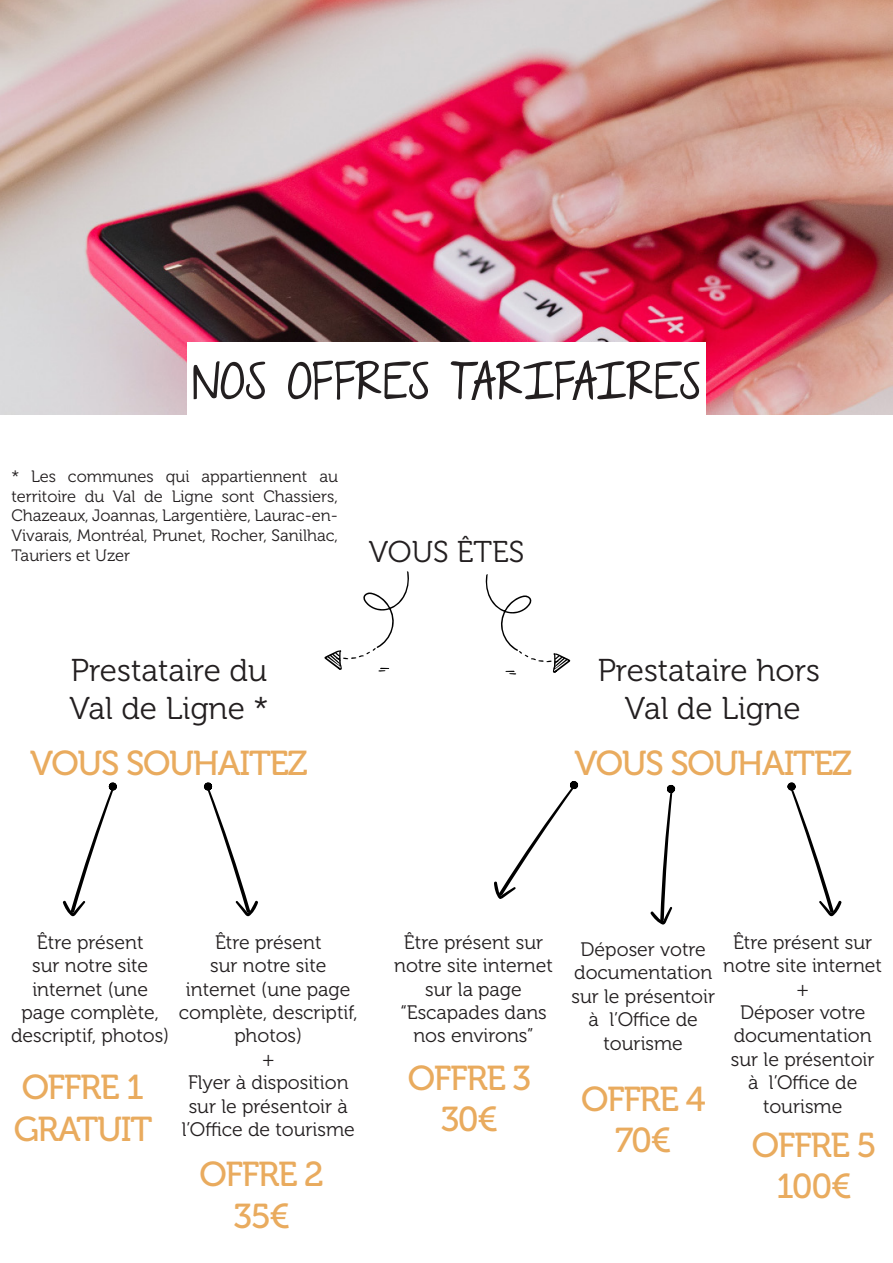
<style>
.page{position:relative;width:893px;height:1263px;background:#fff}
.page>*{position:absolute;margin:0;border:0;box-sizing:border-box;transform-origin:0 0}
.t1{font:50.1px "A Year Without Rain";letter-spacing:-.01em;color:#231f20}
.t2{font:34.5px "Museo 500";letter-spacing:-.04em;color:#e9ab5e}
.t3{font:31.5px "Museo 300";color:#231f20}
.t4{font:30px "Museo 300";color:#231f20}
.t5{font:19.5px/23.4px "Museo 300";color:#231f20;text-align:center}
.t6{font:16.5px/19.8px "Museo 300";color:#231f20;text-align:justify}
</style>
<div class="page">
<img style="left:0;top:0;width:893px;height:414px">
<div style="left:187px;top:342px;width:519px;height:149px;background:#fff"></div>
<svg style="left:324px;top:571px;width:85px;height:101px"></svg>
<svg style="left:485px;top:574px;width:86px;height:101px"></svg>
<svg style="left:203px;top:782px;width:55px;height:134px"></svg>
<svg style="left:62px;top:782px;width:55px;height:134px"></svg>
<svg style="left:494px;top:781px;width:85px;height:118px"></svg>
<svg style="left:787px;top:782px;width:55px;height:134px"></svg>
<svg style="left:650px;top:784px;width:26px;height:141px"></svg>
<p class="t1" style="left:192px;top:349px;width:511px">NOS OFFRES TARIFAIRES</p>
<p class="t6" style="left:11px;top:466px;width:328px">* Les communes qui appartiennent au territoire du Val de Ligne sont Chassiers, Chazeaux, Joannas, Largentière, Laurac-en-Vivarais, Montréal, Prunet, Rocher, Sanilhac, Tauriers et Uzer</p>
<p class="t4" style="left:369px;top:536px;width:157px">VOUS ÊTES</p>
<p class="t3" style="left:71px;top:653px;width:198px">Prestataire du</p>
<p class="t3" style="left:69px;top:691px;width:201px">Val de Ligne *</p>
<p class="t3" style="left:598px;top:653px;width:224px">Prestataire hors</p>
<p class="t3" style="left:625px;top:691px;width:177px">Val de Ligne</p>
<p class="t2" style="left:30px;top:744px;width:279px">VOUS SOUHAITEZ</p>
<p class="t2" style="left:574px;top:744px;width:279px">VOUS SOUHAITEZ</p>
<p class="t5" style="left:11px;top:931px;width:160px">Être présent<br>sur notre site internet (une page complète, descriptif, photos)</p>
<p class="t5" style="left:179px;top:931px;width:180px">Être présent<br>sur notre site internet (une page complète, descriptif, photos)</p>
<p class="t5" style="left:262px;top:1048px;width:13px">+</p>
<p class="t5" style="left:182px;top:1071px;width:175px">Flyer à disposition sur le présentoir à l’Office de tourisme</p>
<p class="t2" style="left:22px;top:1068px;width:124px">OFFRE 1</p>
<p class="t2" style="left:14px;top:1110px;width:140px">GRATUIT</p>
<p class="t2" style="left:200px;top:1155px;width:126px">OFFRE 2</p>
<p class="t2" style="left:233px;top:1197px;width:58px">35€</p>
<p class="t5" style="left:394px;top:931px;width:160px">Être présent sur notre site internet sur la page “Escapades dans nos environs”</p>
<p class="t5" style="left:571px;top:938px;width:145px">Déposer votre documentation sur le présentoir à l’Office de tourisme</p>
<p class="t5" style="left:723px;top:931px;width:160px">Être présent sur notre site internet</p>
<p class="t5" style="left:797px;top:977px;width:13px">+</p>
<p class="t5" style="left:731px;top:1001px;width:145px">Déposer votre documentation sur le présentoir à l’Office de</p>
<p class="t2" style="left:408px;top:1059px;width:125px">OFFRE 3</p>
<p class="t2" style="left:441px;top:1100px;width:59px">30€</p>
<p class="t2" style="left:581px;top:1080px;width:126px">OFFRE 4</p>
<p class="t2" style="left:615px;top:1122px;width:58px">70€</p>
<p class="t2" style="left:752px;top:1126px;width:126px">OFFRE 5</p>
<p class="t2" style="left:776px;top:1167px;width:77px">100€</p>
<p class="t5" style="left:763px;top:1094px;width:81px">tourisme</p>
</div>
